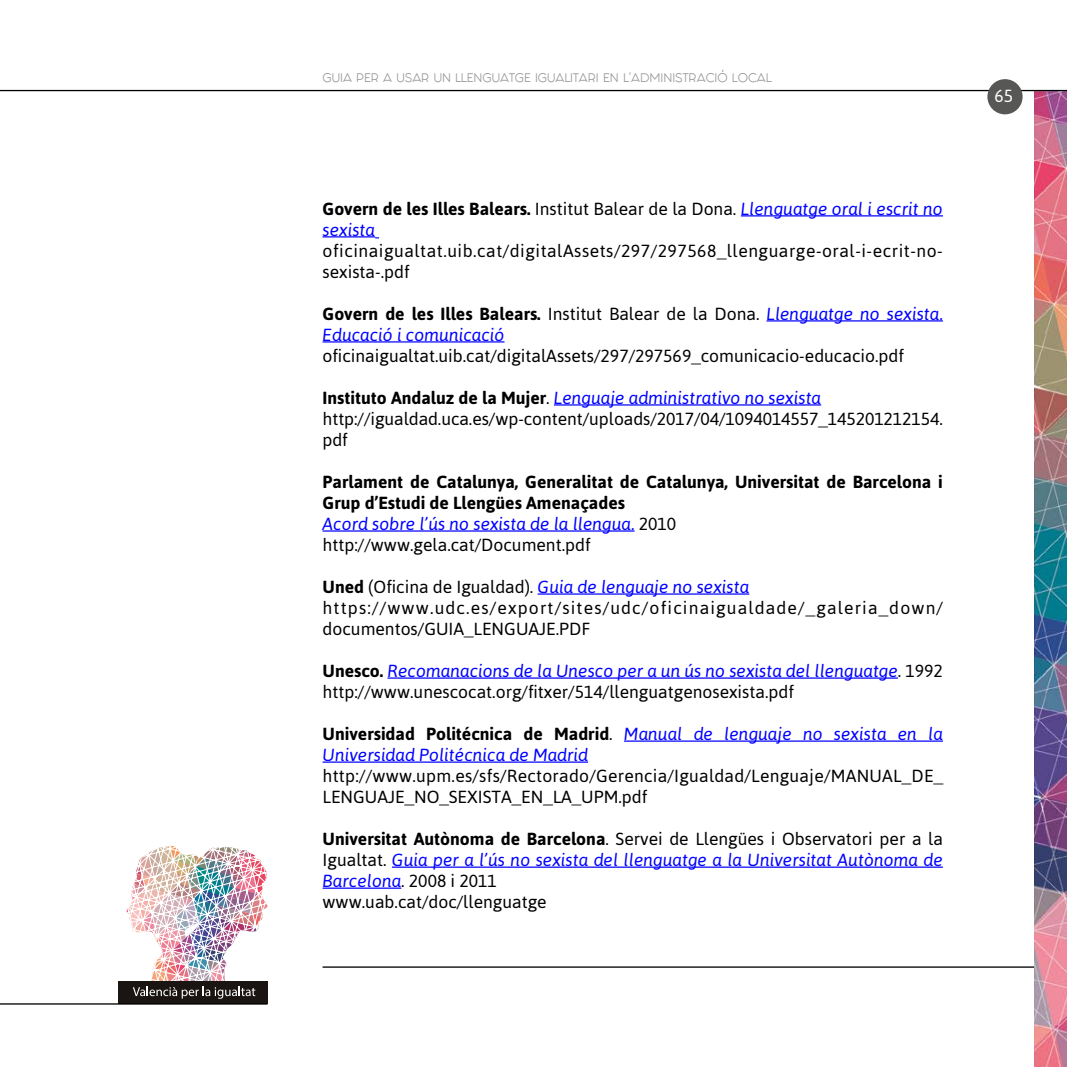
<style>
.page{position:relative;width:1067px;height:1067px;background:#fff}
.page>*{position:absolute;margin:0;border:0;box-sizing:border-box;transform-origin:0 0}
.t1{font:17.5px/21px "Asap";color:#000}
.t2{font:italic 17.5px/21px "Asap";color:#00f}
.t3{font:700 17.5px/21px "Asap";color:#000}
.t4{font:17.5px/21px "Asap";letter-spacing:.065em;color:#000}
.t5{font:17.5px/21px "Asap";letter-spacing:.03em;color:#000}
.t6{font:17.5px "Asap";color:#fff}
.t7{font:10.5px "Fashion Fetish";color:#979696}
.s1{font-weight:700;font-style:normal;color:#000}
.s2{font-style:normal;color:#000}
.s3{font-weight:700}
.s4{font-style:italic;color:#00f}
.s5{font-weight:400;font-style:italic;color:#00f}
.s6{font-weight:400}
</style>
<div class="page">
<hr style="left:322px;top:966px;width:729px;height:1px;background:#000">
<img style="left:1035px;top:91px;width:32px;height:976px">
<div style="left:118px;top:981px;width:149px;height:22px;background:#1a1413"></div>
<img style="left:126px;top:845px;width:142px;height:153px">
<hr style="left:0;top:1003px;width:267px;height:1px;background:#000">
<hr style="left:0;top:90px;width:1067px;height:1px;background:#000">
<div style="left:987px;top:79px;width:35px;height:35px;background:#575756;border-radius:50%"></div>
<hr style="left:741px;top:215px;width:202px;height:1px;background:#00f">
<hr style="left:322px;top:236px;width:53px;height:1px;background:#00f">
<hr style="left:766px;top:320px;width:177px;height:1px;background:#00f">
<hr style="left:322px;top:341px;width:182px;height:1px;background:#00f">
<hr style="left:554px;top:404px;width:267px;height:1px;background:#00f">
<hr style="left:322px;top:530px;width:312px;height:1px;background:#00f">
<hr style="left:537px;top:593px;width:212px;height:1px;background:#00f">
<hr style="left:387px;top:677px;width:511px;height:1px;background:#00f">
<hr style="left:624px;top:740px;width:319px;height:1px;background:#00f">
<hr style="left:322px;top:761px;width:266px;height:1px;background:#00f">
<hr style="left:392px;top:866px;width:551px;height:1px;background:#00f">
<hr style="left:322px;top:887px;width:79px;height:1px;background:#00f">
<p class="t7" style="left:322px;top:70px;width:450px">GUIA PER A USAR UN LLENGUATGE IGUALITARI EN L’ADMINISTRACIÓ LOCAL</p>
<p class="t2" style="left:322px;top:198px;width:622px"><span class="s1">Govern de les Illes Balears.</span> <span class="s2">Institut Balear de la Dona.</span> Llenguatge oral i escrit no sexista</p>
<p class="t5" style="left:322px;top:240px;width:622px">oficinaigualtat.uib.cat/digitalAssets/297/297568_llenguarge-oral-i-ecrit-no&shy;sexista-.pdf</p>
<p class="t2" style="left:322px;top:303px;width:622px"><span class="s1">Govern de les Illes Balears.</span> <span class="s2">Institut Balear de la Dona.</span> Llenguatge no sexista.<br>Educació i comunicació</p>
<p class="t1" style="left:322px;top:345px;width:583px">oficinaigualtat.uib.cat/digitalAssets/297/297569_comunicacio-educacio.pdf</p>
<p class="t1" style="left:322px;top:387px;width:622px"><span class="s3">Instituto Andaluz de la Mujer</span>. <span class="s4">Lenguaje administrativo no sexista </span>http://igualdad.uca.es/wp-content/uploads/2017/04/1094014557_145201212154. pdf</p>
<p class="t3" style="left:322px;top:471px;width:622px">Parlament de Catalunya, Generalitat de Catalunya, Universitat de Barcelona i Grup d’Estudi de Llengües Amenaçades<br><span class="s5">Acord sobre l’ús no sexista de la llengua.</span> <span class="s6">2010 http://www.gela.cat/Document.pdf</span></p>
<p class="t4" style="left:322px;top:576px;width:622px"><span class="s3">Uned</span> (Oficina de Igualdad). <span class="s4">Guia de lenguaje no sexista </span>https://www.udc.es/export/sites/udc/oficinaigualdade/_galeria_down/ documentos/GUIA_LENGUAJE.PDF</p>
<p class="t1" style="left:322px;top:660px;width:622px"><span class="s3">Unesco.</span> <span class="s4">Recomanacions de la Unesco per a un ús no sexista del llenguatge</span>. 1992 http://www.unescocat.org/fitxer/514/llenguatgenosexista.pdf</p>
<p class="t2" style="left:322px;top:723px;width:622px"><span class="s1">Universidad Politécnica de Madrid</span><span class="s2">.</span> Manual de lenguaje no sexista en la<br>Universidad Politécnica de Madrid</p>
<p class="t1" style="left:322px;top:765px;width:622px">http://www.upm.es/sfs/Rectorado/Gerencia/Igualdad/Lenguaje/MANUAL_DE_<br>LENGUAJE_NO_SEXISTA_EN_LA_UPM.pdf</p>
<p class="t1" style="left:322px;top:828px;width:622px"><span class="s3">Universitat Autònoma de Barcelona</span>. Servei de Llengües i Observatori per a la Igualtat. <span class="s4">Guia per a l’ús no sexista del llenguatge a la Universitat Autònoma de Barcelona</span>. 2008 i 2011<br>www.uab.cat/doc/llenguatge</p>
<p class="t6" style="left:994px;top:86px;width:20px">65</p>
</div>
